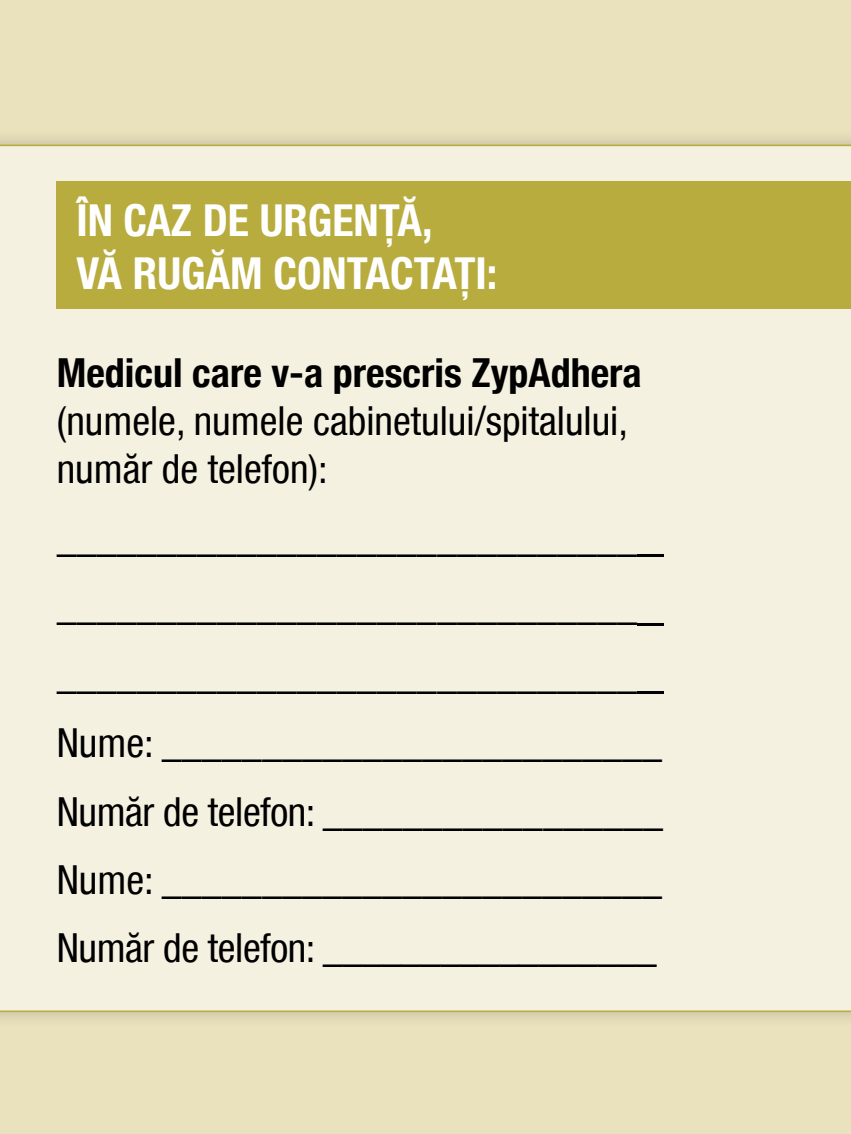
<style>
.page{position:relative;width:851px;height:1134px;background:#fff}
.page>*{position:absolute;margin:0;border:0;box-sizing:border-box;transform-origin:0 0}
.t1{font:700 condensed 44px/52.8px "Helvetica Neue LT Pro";color:#fff}
.t2{font:condensed 40px/68.4px "Helvetica Neue LT Pro";color:#000001}
.t3{font:700 condensed 40px "Helvetica Neue LT Pro";color:#000001}
</style>
<div class="page">
<div style="left:0;top:0;width:850px;height:1134px;background:#e9e2bd"></div>
<div style="left:0;top:129px;width:850px;height:898px;background:#000001;opacity:.2"></div>
<div style="left:0;top:145px;width:850px;height:867px;background:#f4f1e0"></div>
<div style="left:57px;top:181px;width:793px;height:128px;background:#b7ac3d"></div>
<p class="t1" style="left:76px;top:195px;width:422px">ÎN CAZ DE URGENŢĂ,<br>VĂ RUGĂM CONTACTAŢI:</p>
<p class="t3" style="left:57px;top:350px;width:586px">Medicul care v-a prescris ZypAdhera</p>
<p class="t2" style="left:57px;top:397px;width:572px;line-height:48px">(numele, numele cabinetului/spitalului, număr de telefon):</p>
<p class="t2" style="left:57px;top:503px;width:608px;text-align:justify">______________________________ ______________________________ ______________________________ Nume: _________________________ Număr de telefon: _________________ Nume: _________________________ Număr de telefon: _________________</p>
</div>
